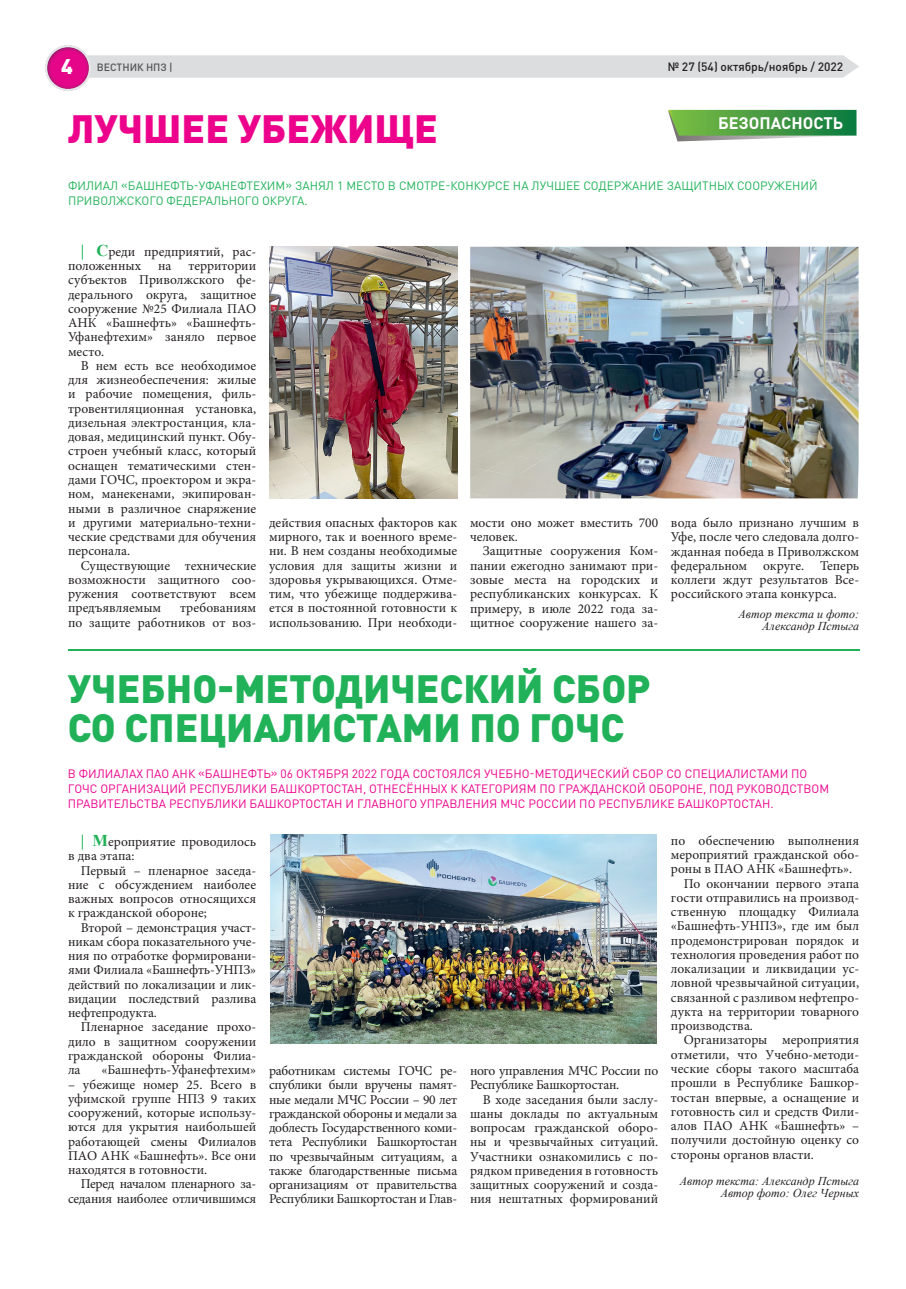
<style>
.page{position:relative;width:906px;height:1289px;background:#fff}
.page>*{position:absolute;margin:0;border:0;box-sizing:border-box;transform-origin:0 0}
.t1{font:900 39px/39px "DIN Pro";color:#21b259}
.t2{font:900 39px "DIN Pro";color:#ed028c}
.t3{font:700 16.5px "DIN Pro";color:#fff}
.t4{font:13.5px/14.2px "Minion Pro";color:#231f20;text-align:justify}
.t5{font:13.5px/14.2px "Minion Pro";letter-spacing:-.02em;color:#231f20;text-align:right}
.t6{font:12px/15px "DIN Pro";color:#ed028c}
.t7{font:12px/15px "DIN Pro";color:#21b259}
.t8{font:italic 12px/12px "Times New Roman";color:#231f20;text-align:right}
.t9{font:500 12px "DIN Pro";color:#231f20}
.t10{font:500 10.5px "DIN Pro";color:#545557}
.s1{font-weight:900;font-size:21px;color:#fff}
.s2{font-family:"Times New Roman";font-weight:700;font-size:16.5px;color:#21b259}
</style>
<div class="page">
<svg style="left:45px;top:45px;width:814px;height:46px"></svg>
<img style="left:470px;top:247px;width:388px;height:251px">
<img style="left:269px;top:247px;width:188px;height:251px">
<svg style="left:668px;top:110px;width:189px;height:31px;background:#61a55e"></svg>
<hr style="left:68px;top:649px;width:791px;height:1px;background:#21b259">
<img style="left:271px;top:834px;width:385px;height:209px">
<p class="t10" style="left:61px;top:60px;width:113px"><span class="s1">4</span> ВЕСТНИК НПЗ |</p>
<p class="t9" style="left:668px;top:58px;width:177px">№ 27 (54) октябрь/ноябрь / 2022</p>
<h1 class="t2" style="left:68px;top:102px;width:371px">ЛУЧШЕЕ УБЕЖИЩЕ</h1>
<p class="t3" style="left:718px;top:112px;width:127px">БЕЗОПАСНОСТЬ</p>
<p class="t7" style="left:68px;top:178px;width:751px">ФИЛИАЛ «БАШНЕФТЬ-УФАНЕФТЕХИМ» ЗАНЯЛ 1 МЕСТО В СМОТРЕ-КОНКУРСЕ НА ЛУЧШЕЕ СОДЕРЖАНИЕ ЗАЩИТНЫХ СООРУЖЕНИЙ<br>ПРИВОЛЖСКОГО ФЕДЕРАЛЬНОГО ОКРУГА.</p>
<p class="t4" style="left:68px;top:244px;width:190px;text-indent:13px"><span class="s2">| С</span>реди предприятий, рас&shy;положенных</p>
<p class="t4" style="left:68px;top:259px;width:190px;text-indent:120px">территории субъектов Приволжского фе&shy;дерального округа, защитное сооружение №25 Филиала ПАО АНК «Башнефть» «Башнефть-Уфанефтехим» заняло первое место.</p>
<p class="t4" style="left:68px;top:358px;width:190px;text-indent:13px">В нем есть все необходимое для жизнеобеспечения: жилые и рабочие помещения, филь&shy;тровентиляционная установка, дизельная электростанция, кла&shy;довая, медицинский пункт. Обу&shy;строен учебный класс, который оснащен тематическими стен&shy;дами ГОЧС, проектором и экра&shy;ном, манекенами, экипирован&shy;ными в различное снаряжение и другими материально-техни&shy;ческие средствами для обучения персонала.</p>
<p class="t4" style="left:68px;top:558px;width:190px;text-indent:13px">Существующие технические возможности защитного соо&shy;ружения соответствуют всем предъявляемым</p>
<p class="t4" style="left:158px;top:259px;width:15px">на</p>
<p class="t4" style="left:68px;top:601px;width:190px;text-align:right">требованиям<br>по защите работников от воз-</p>
<p class="t4" style="left:269px;top:515px;width:190px">действия опасных факторов как мирного, так и военного време&shy;ни. В нем созданы необходимые условия для защиты жизни и здоровья укрывающихся. Отме&shy;тим, что убежище поддержива&shy;ется в постоянной готовности к использованию. При необходи-</p>
<p class="t4" style="left:470px;top:515px;width:190px">мости оно может вместить 700 человек.</p>
<p class="t4" style="left:470px;top:544px;width:190px;text-indent:13px">Защитные сооружения Ком&shy;пании ежегодно занимают при&shy;зовые места на городских и республиканских конкурсах. К примеру, в июле 2022 года за&shy;щитное сооружение нашего за-</p>
<p class="t4" style="left:671px;top:515px;width:190px">вода было признано лучшим в Уфе, после чего следовала долго&shy;жданная победа в Приволжском федеральном округе. Теперь коллеги ждут результатов Все&shy;российского этапа конкурса.</p>
<p class="t8" style="left:738px;top:607px;width:122px">Автор текста и фото:<br>Александр Пстыга</p>
<h1 class="t1" style="left:68px;top:667px;width:584px">УЧЕБНО-МЕТОДИЧЕСКИЙ СБОР<br>СО СПЕЦИАЛИСТАМИ ПО ГОЧС</h1>
<p class="t6" style="left:68px;top:765px;width:762px">В ФИЛИАЛАХ ПАО АНК «БАШНЕФТЬ» 06 ОКТЯБРЯ 2022 ГОДА СОСТОЯЛСЯ УЧЕБНО-МЕТОДИЧЕСКИЙ СБОР СО СПЕЦИАЛИСТАМИ ПО<br>ГОЧС ОРГАНИЗАЦИЙ РЕСПУБЛИКИ БАШКОРТОСТАН, ОТНЕСЁННЫХ К КАТЕГОРИЯМ ПО ГРАЖДАНСКОЙ ОБОРОНЕ, ПОД РУКОВОДСТВОМ<br>ПРАВИТЕЛЬСТВА РЕСПУБЛИКИ БАШКОРТОСТАН И ГЛАВНОГО УПРАВЛЕНИЯ МЧС РОССИИ ПО РЕСПУБЛИКЕ БАШКОРТОСТАН.</p>
<p class="t4" style="left:68px;top:834px;width:190px;text-indent:13px"><span class="s2">| М</span>ероприятие проводилось в два этапа:</p>
<p class="t4" style="left:68px;top:863px;width:190px;text-indent:13px">Первый – пленарное заседа&shy;ние с обсуждением наиболее важных вопросов относящихся к гражданской обороне;</p>
<p class="t4" style="left:68px;top:920px;width:190px;text-indent:13px">Второй – демонстрация участ&shy;никам сбора показательного уче&shy;ния по отработке формировани&shy;ями Филиала «Башнефть-УНПЗ» действий по локализации и лик&shy;видации последствий разлива нефтепродукта.</p>
<p class="t4" style="left:68px;top:1020px;width:190px;text-indent:13px">Пленарное заседание прохо&shy;дило в защитном сооружении гражданской обороны Филиа&shy;ла</p>
<p class="t4" style="left:101px;top:1062px;width:156px">«Башнефть-Уфанефтехим»</p>
<p class="t4" style="left:68px;top:1077px;width:190px">– убежище номер 25. Всего в уфимской группе НПЗ 9 таких сооружений, которые использу&shy;ются для укрытия наибольшей работающей смены Филиалов ПАО АНК «Башнефть». Все они находятся в готовности.</p>
<p class="t5" style="left:68px;top:1176px;width:190px">Перед началом пленарного за&shy;седания наиболее отличившимся</p>
<p class="t4" style="left:269px;top:1063px;width:190px">работникам системы ГОЧС ре&shy;спублики были вручены памят&shy;ные медали МЧС России – 90 лет гражданской обороны и медали за доблесть Государственного коми&shy;тета Республики Башкортостан по чрезвычайным ситуациям, а также благодарственные письма организациям от правительства Республики Башкортостан и Глав-</p>
<p class="t5" style="left:470px;top:1063px;width:190px;text-align:left">ного управления МЧС России по<br>Республике Башкортостан.</p>
<p class="t4" style="left:470px;top:1092px;width:190px;text-indent:13px">В ходе заседания были заслу&shy;шаны доклады по актуальным вопросам гражданской оборо&shy;ны и чрезвычайных ситуаций.<br>Участники ознакомились с по&shy;рядком приведения в готовность защитных сооружений и созда&shy;ния нештатных формирований</p>
<p class="t4" style="left:671px;top:833px;width:190px">по обеспечению выполнения</p>
<p class="t4" style="left:671px;top:847px;width:190px">мероприятий гражданской обо-</p>
<p class="t4" style="left:671px;top:862px;width:183px">роны в ПАО АНК «Башнефть».</p>
<p class="t4" style="left:684px;top:876px;width:177px">По окончании первого этапа</p>
<p class="t4" style="left:671px;top:890px;width:190px">гости отправились на производ-</p>
<p class="t4" style="left:671px;top:904px;width:190px">ственную площадку Филиала</p>
<p class="t4" style="left:671px;top:919px;width:190px">«Башнефть-УНПЗ», где им был</p>
<p class="t4" style="left:671px;top:933px;width:190px">продемонстрирован порядок и</p>
<p class="t4" style="left:671px;top:947px;width:190px">технология проведения работ по</p>
<p class="t4" style="left:671px;top:961px;width:190px">локализации и ликвидации ус-</p>
<p class="t4" style="left:671px;top:976px;width:190px">ловной чрезвычайной ситуации,</p>
<p class="t4" style="left:671px;top:990px;width:190px">связанной с разливом нефтепро-</p>
<p class="t4" style="left:671px;top:1004px;width:190px">дукта на территории товарного</p>
<p class="t4" style="left:671px;top:1018px;width:84px">производства.</p>
<p class="t4" style="left:684px;top:1033px;width:177px">Организаторы мероприятия</p>
<p class="t4" style="left:671px;top:1047px;width:190px">отметили, что Учебно-методи-</p>
<p class="t4" style="left:671px;top:1061px;width:190px">ческие сборы такого масштаба</p>
<p class="t4" style="left:671px;top:1075px;width:190px">прошли в Республике Башкор-</p>
<p class="t4" style="left:671px;top:1090px;width:190px">тостан впервые, а оснащение и</p>
<p class="t4" style="left:671px;top:1104px;width:190px">готовность сил и средств Фили-</p>
<p class="t4" style="left:671px;top:1118px;width:190px">алов ПАО АНК «Башнефть» –</p>
<p class="t4" style="left:671px;top:1132px;width:190px">получили достойную оценку со</p>
<p class="t4" style="left:671px;top:1147px;width:144px">стороны органов власти.</p>
<p class="t8" style="left:680px;top:1174px;width:181px">Автор текста: Александр Пстыга<br>Автор фото: Олег Черных</p>
</div>
